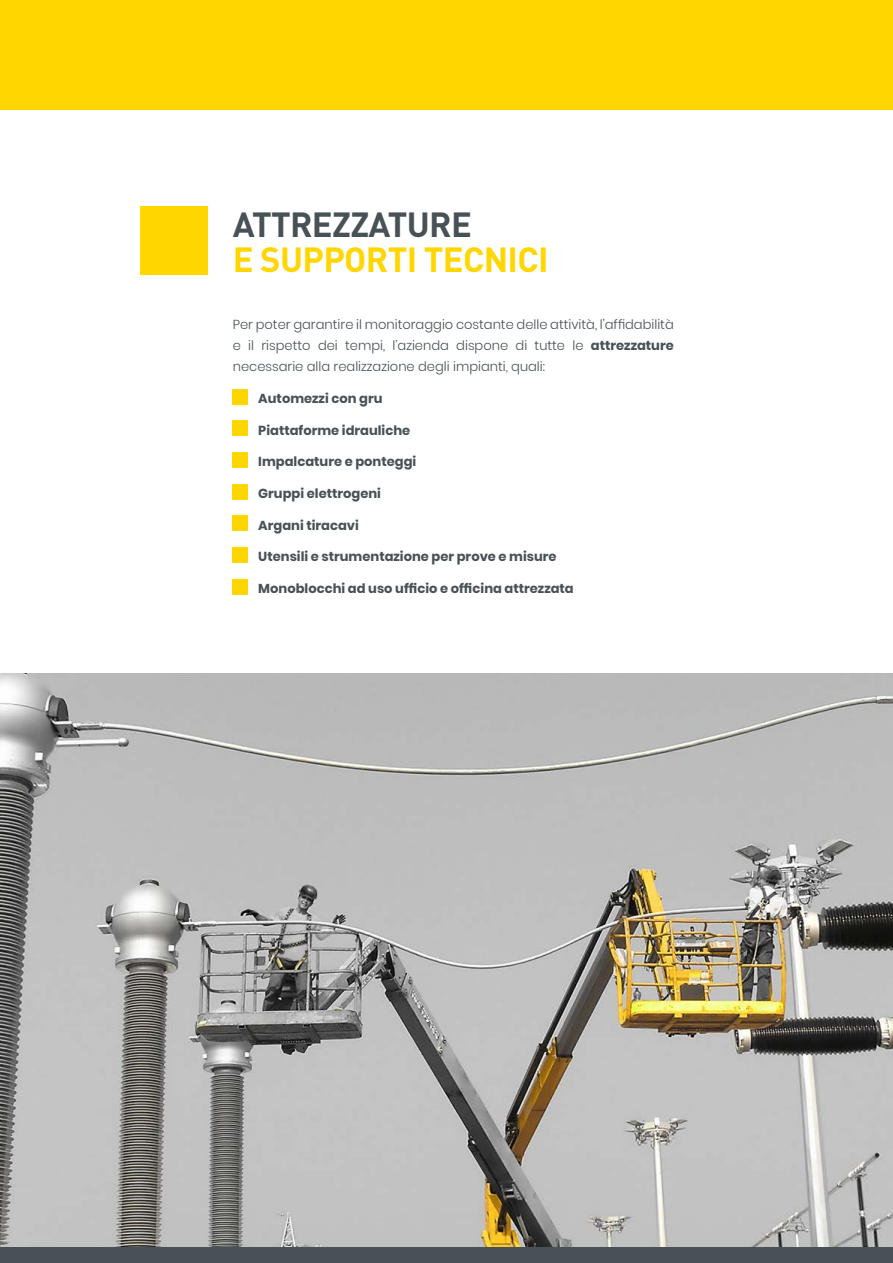
<style>
.page{position:relative;width:893px;height:1263px;background:#fff}
.page>*{position:absolute;margin:0;border:0;box-sizing:border-box;transform-origin:0 0}
.t1{font:700 34.5px "DIN";letter-spacing:-.02em;color:#ffd600}
.t2{font:700 34.5px "DIN";letter-spacing:-.02em;color:#485156}
.t3{font:300 13.05px/21px "Poppins";color:#485156;text-align:justify}
.t4{font:700 13.05px "Poppins";color:#485156}
.s1{font-weight:700}
</style>
<div class="page">
<div style="left:140px;top:206px;width:67px;height:68px;background:#ffd600"></div>
<div style="left:233px;top:389px;width:15px;height:15px;background:#ffd600"></div>
<div style="left:233px;top:452px;width:15px;height:16px;background:#ffd600"></div>
<div style="left:233px;top:516px;width:15px;height:15px;background:#ffd600"></div>
<div style="left:233px;top:579px;width:15px;height:15px;background:#ffd600"></div>
<div style="left:233px;top:421px;width:15px;height:15px;background:#ffd600"></div>
<div style="left:233px;top:484px;width:15px;height:15px;background:#ffd600"></div>
<div style="left:233px;top:547px;width:15px;height:16px;background:#ffd600"></div>
<div style="left:0;top:0;width:893px;height:109px;background:#ffd600"></div>
<div style="left:0;top:1247px;width:893px;height:16px;background:#485156"></div>
<img style="left:0;top:673px;width:893px;height:574px">
<h1 class="t2" style="left:233px;top:202px;width:241px">ATTREZZATURE</h1>
<h1 class="t1" style="left:233px;top:237px;width:317px">E SUPPORTI TECNICI</h1>
<p class="t3" style="left:233px;top:314px;width:442px">Per poter garantire il monitoraggio costante delle attività, l’affidabilità e il rispetto dei tempi, l’azienda dispone di tutte le <span class="s1">attrezzature </span>necessarie alla realizzazione degli impianti, quali:</p>
<p class="t4" style="left:258px;top:391px;width:126px">Automezzi con gru</p>
<p class="t4" style="left:258px;top:423px;width:153px">Piattaforme idrauliche</p>
<p class="t4" style="left:258px;top:454px;width:160px">Impalcature e ponteggi</p>
<p class="t4" style="left:258px;top:486px;width:124px">Gruppi elettrogeni</p>
<p class="t4" style="left:258px;top:517px;width:102px">Argani tiracavi</p>
<p class="t4" style="left:258px;top:549px;width:300px">Utensili e strumentazione per prove e misure</p>
<p class="t4" style="left:258px;top:581px;width:317px">Monoblocchi ad uso ufficio e officina attrezzata</p>
</div>
